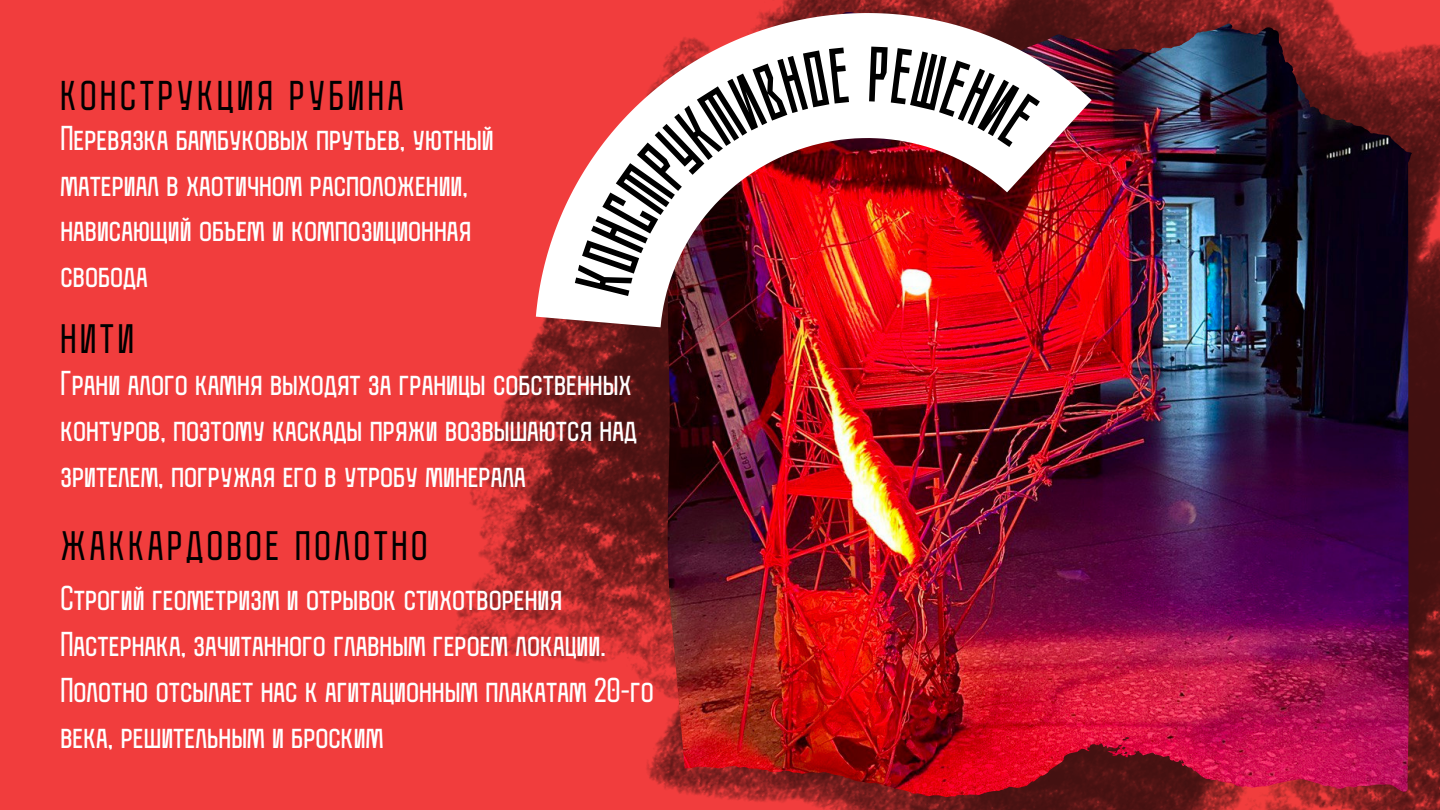
<style>
.page{position:relative;width:1440px;height:810px;background:#f13d3d}
.page>*{position:absolute;margin:0;border:0;box-sizing:border-box;transform-origin:0 0}
.t1{font:37px "Gazette";letter-spacing:.1em;color:#000}
.t2{font:36.6px "Gazette";letter-spacing:.1em;color:#000}
.t3{font:30.7px/45.8px "Gazette";color:#fff}
</style>
<div class="page">
<img style="left:455px;top:0;width:985px;height:810px">
<img style="left:1112px;top:23px;width:300px;height:130px">
<img style="left:469px;top:0;width:643px;height:368px">
<svg style="left:574px;top:47px;width:275px;height:249px;background:#dd9fa1"></svg>
<div style="left:869px;top:46px;width:171px;height:101px;background:#fff"></div>
<p class="t1" style="left:61px;top:80px;width:345px">КОНСТРУКЦИЯ РУБИНА</p>
<p class="t3" style="left:61px;top:118px;width:435px">Перевязка бамбуковых прутьев, уютный материал в хаотичном расположении, нависающий объем и композиционная свобода</p>
<p class="t2" style="left:61px;top:323px;width:75px">НИТИ</p>
<p class="t3" style="left:61px;top:363px;width:578px">Грани алого камня выходят за границы собственных контуров, поэтому каскады пряжи возвышаются над зрителем, погружая его в утробу минерала</p>
<p class="t2" style="left:61px;top:531px;width:368px">ЖАККАРДОВОЕ ПОЛОТНО</p>
<p class="t3" style="left:61px;top:578px;width:595px">Строгий геометризм и отрывок стихотворения Пастернака, зачитанного главным героем локации.<br>Полотно отсылает нас к агитационным плакатам 20-го века, решительным и броским</p>
</div>
